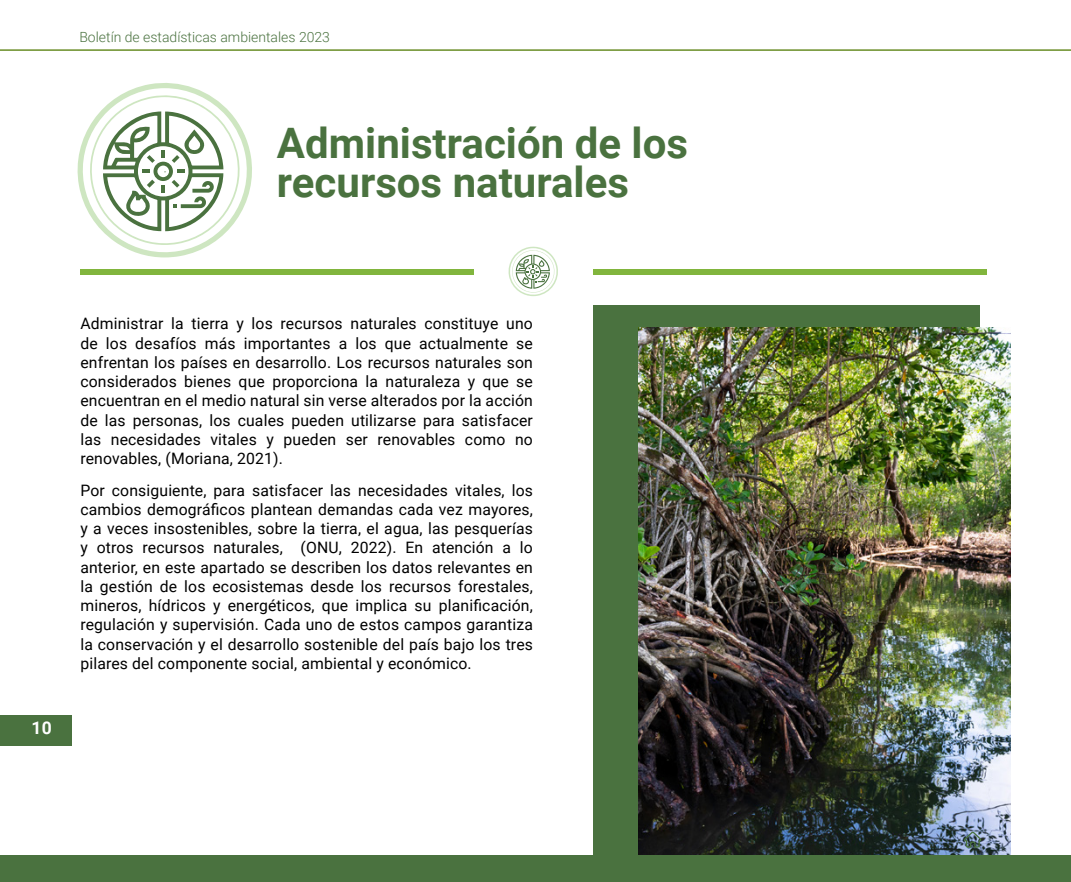
<style>
.page{position:relative;width:1071px;height:882px;background:#fff}
.page>*{position:absolute;margin:0;border:0;box-sizing:border-box;transform-origin:0 0}
.t1{font:700 42px/38.5px "Roboto";color:#4a723f}
.t2{font:700 17.5px "Roboto";color:#fff}
.t3{font:15.75px/19.2px "Roboto";letter-spacing:.01em;color:#000;text-align:justify}
.t4{font:300 14px "Roboto";color:#4a723f}
</style>
<div class="page">
<div style="left:593px;top:305px;width:387px;height:565px;background:#4a723f"></div>
<img style="left:638px;top:328px;width:373px;height:528px">
<div style="left:0;top:716px;width:72px;height:30px;background:#4a723f"></div>
<hr style="left:0;top:49px;width:1071px;height:2px;background:#547d08">
<div style="left:0;top:856px;width:1071px;height:26px;background:#4a723f"></div>
<svg style="left:963px;top:832px;width:20px;height:16px"></svg>
<div style="left:80px;top:269px;width:394px;height:6px;background:#81b53d"></div>
<div style="left:593px;top:269px;width:394px;height:6px;background:#81b53d"></div>
<svg style="left:77px;top:83px;width:175px;height:174px"></svg>
<svg style="left:508px;top:247px;width:50px;height:49px"></svg>
<p class="t4" style="left:79px;top:27px;width:252px">Boletín de estadísticas ambientales 2023</p>
<h1 class="t1" style="left:277px;top:123px;width:413px">Administración de los recursos naturales</h1>
<p class="t2" style="left:32px;top:715px;width:22px">10</p>
<p class="t3" style="left:80px;top:314px;width:454px">Administrar la tierra y los recursos naturales constituye uno de los desafíos más importantes a los que actualmente se enfrentan los países en desarrollo. Los recursos naturales son considerados bienes que proporciona la naturaleza y que se encuentran en el medio natural sin verse alterados por la acción de las personas, los cuales pueden utilizarse para satisfacer las necesidades vitales y pueden ser renovables como no renovables, (Moriana, 2021).</p>
<p class="t3" style="left:80px;top:480px;width:454px">Por consiguiente, para satisfacer las necesidades vitales, los cambios demográficos plantean demandas cada vez mayores, y a veces insostenibles, sobre la tierra, el agua, las pesquerías y otros recursos naturales, (ONU, 2022). En atención a lo anterior, en este apartado se describen los datos relevantes en la gestión de los ecosistemas desde los recursos forestales, mineros, hídricos y energéticos, que implica su planificación, regulación y supervisión. Cada uno de estos campos garantiza la conservación y el desarrollo sostenible del país bajo los tres pilares del componente social, ambiental y económico.</p>
</div>
